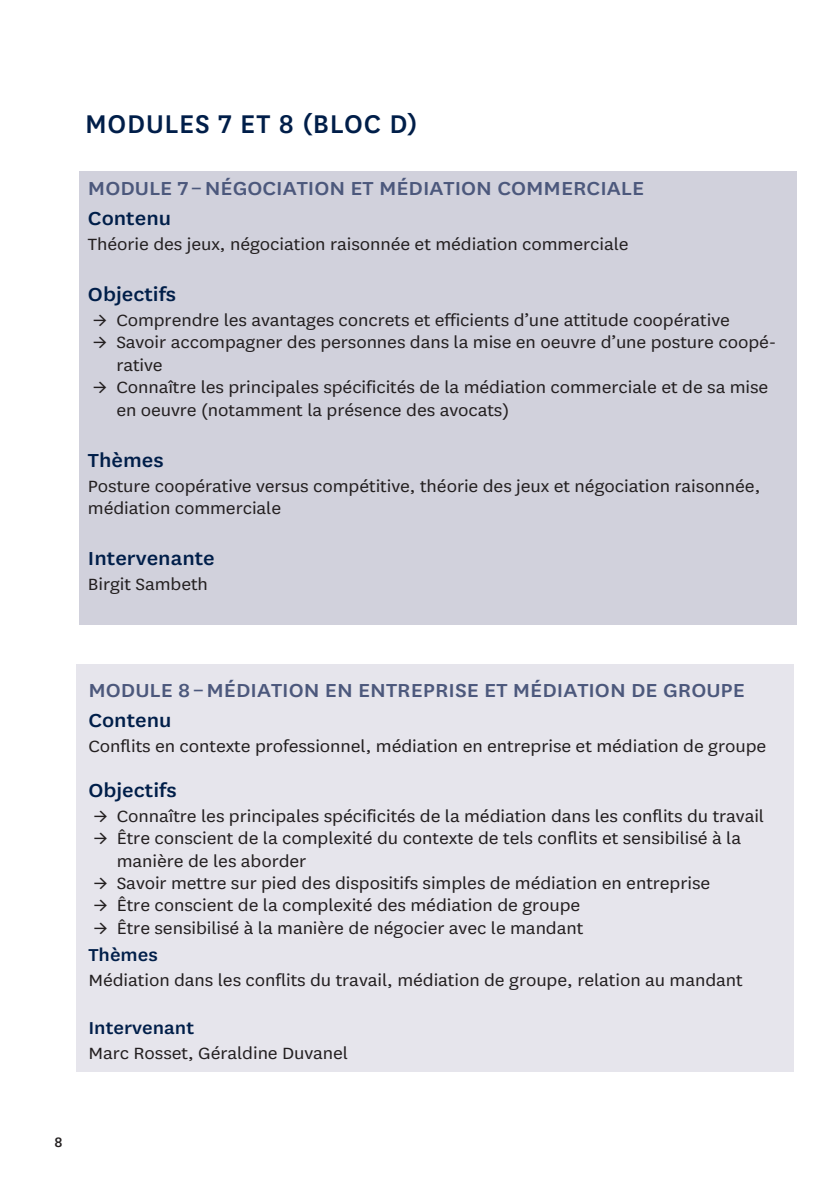
<style>
.page{position:relative;width:840px;height:1191px;background:#fff}
.page>*{position:absolute;margin:0;border:0;box-sizing:border-box;transform-origin:0 0}
.t1{font:500 30px "National Uni Fr";letter-spacing:.025em;color:#001e49}
.Titre_intermédiaire{font:500 22px "National Uni Fr";color:#4c587c;scale:1.09 1}
.Titre_2{font:500 22px "National Uni Fr";color:#001e49;scale:1.09 1}
.Titre_2-2{font:500 20.2px "National Uni Fr";color:#001e49;scale:1.09 1}
.Paragraphe_texte{font:19px/22.4px "National Uni Fr";letter-spacing:-.005em;color:#231f20;scale:1.09 1}
.Paragraphe_texte-2{font:500 16px "National Uni Fr";color:#231f20}
</style>
<div class="page">
<div style="left:79px;top:171px;width:717px;height:454px;background:#d1d1dc"></div>
<div style="left:77px;top:664px;width:716px;height:407px;background:#e6e5ec"></div>
<p class="t1" style="left:85px;top:103px;width:334px">MODULES 7 ET 8 (BLOC D)</p>
<p class="Titre_intermédiaire" style="left:88px;top:173px;width:511px">MODULE 7 – NÉGOCIATION ET MÉDIATION COMMERCIALE</p>
<p class="Titre_2" style="left:88px;top:203px;width:78px">Contenu</p>
<p class="Paragraphe_texte" style="left:88px;top:232px;width:497px">Théorie des jeux, négociation raisonnée et médiation commerciale</p>
<p class="Titre_2" style="left:88px;top:279px;width:82px">Objectifs</p>
<p class="Paragraphe_texte" style="left:94px;top:308px;width:585px">→ Comprendre les avantages concrets et efficients d’une attitude coopérative</p>
<p class="Paragraphe_texte" style="left:116px;top:331px;width:606px;text-indent:-23px">→ Savoir accompagner des personnes dans la mise en oeuvre d’une posture coopé&shy;rative</p>
<p class="Paragraphe_texte" style="left:116px;top:375px;width:599px;text-indent:-23px">→ Connaître les principales spécificités de la médiation commerciale et de sa mise en oeuvre (notamment la présence des avocats)</p>
<p class="Titre_2" style="left:88px;top:445px;width:71px">Thèmes</p>
<p class="Paragraphe_texte" style="left:88px;top:474px;width:618px">Posture coopérative versus compétitive, théorie des jeux et négociation raisonnée, médiation commerciale</p>
<p class="Titre_2" style="left:88px;top:543px;width:118px">Intervenante</p>
<p class="Paragraphe_texte" style="left:88px;top:572px;width:112px">Birgit Sambeth</p>
<p class="Titre_intermédiaire" style="left:88px;top:675px;width:603px">MODULE 8 – MÉDIATION EN ENTREPRISE ET MÉDIATION DE GROUPE</p>
<p class="Titre_2" style="left:88px;top:705px;width:78px">Contenu</p>
<p class="Paragraphe_texte" style="left:88px;top:734px;width:623px">Conflits en contexte professionnel, médiation en entreprise et médiation de groupe</p>
<p class="Titre_2" style="left:88px;top:775px;width:82px">Objectifs</p>
<p class="Paragraphe_texte" style="left:94px;top:804px;width:616px">→ Connaître les principales spécificités de la médiation dans les conflits du travail</p>
<p class="Paragraphe_texte" style="left:117px;top:826px;width:574px;text-indent:-23px">→ Être conscient de la complexité du contexte de tels conflits et sensibilisé à la manière de les aborder</p>
<p class="Paragraphe_texte" style="left:94px;top:871px;width:566px">→ Savoir mettre sur pied des dispositifs simples de médiation en entreprise</p>
<p class="Paragraphe_texte" style="left:94px;top:893px;width:447px">→ Être conscient de la complexité des médiation de groupe</p>
<p class="Paragraphe_texte" style="left:94px;top:916px;width:450px">→ Être sensibilisé à la manière de négocier avec le mandant</p>
<p class="Titre_2-2" style="left:88px;top:941px;width:65px">Thèmes</p>
<p class="Paragraphe_texte" style="left:88px;top:968px;width:601px">Médiation dans les conflits du travail, médiation de groupe, relation au mandant</p>
<p class="Titre_2-2" style="left:88px;top:1014px;width:98px">Intervenant</p>
<p class="Paragraphe_texte" style="left:88px;top:1041px;width:240px">Marc Rosset, Géraldine Duvanel</p>
<p class="Paragraphe_texte-2" style="left:54px;top:1131px;width:10px">8</p>
</div>
